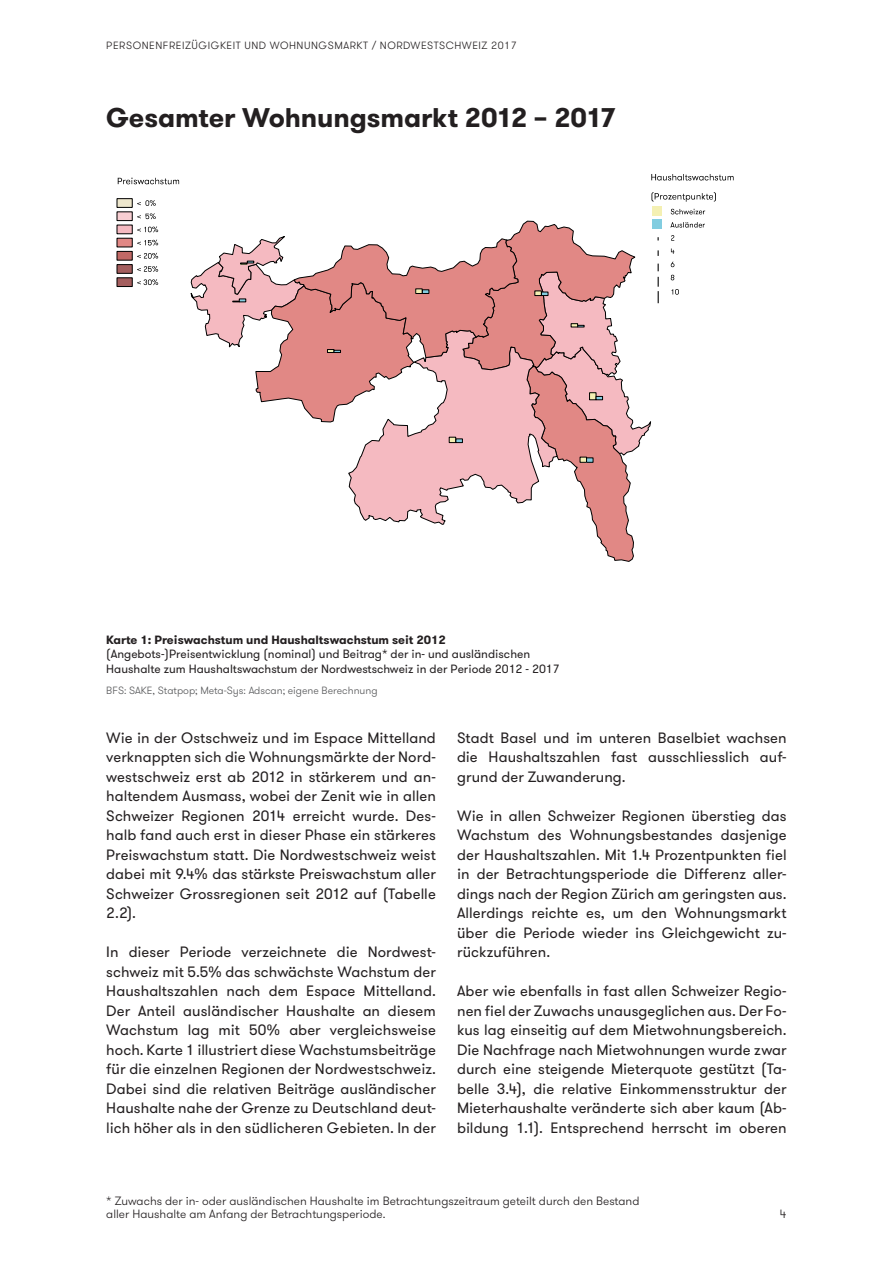
<style>
.page{position:relative;width:893px;height:1263px;background:#fff}
.page>*{position:absolute;margin:0;border:0;box-sizing:border-box;transform-origin:0 0}
.Titel{font:700 27px "GT Walsheim";letter-spacing:-.005em;color:#231f20}
.Lauftext{font:15px/19.5px "GT Walsheim";letter-spacing:.005em;color:#231f20;text-align:justify}
.Bildlegende{font:12px/14.4px "GT Walsheim";color:#231f20}
.t1{font:300 12px/13.5px "GT Walsheim";color:#231f20}
.Bildlegende-2{font:700 12px "GT Walsheim";color:#231f20}
.t2{font:300 10.5px "GT Walsheim";letter-spacing:.05em;color:#231f20}
.Bildquelle{font:300 10.5px "GT Walsheim";color:#57585a}
</style>
<div class="page">
<div style="left:117px;top:198px;width:16px;height:10px;background:#eee7cd;border:1px solid #000"></div>
<svg style="left:137px;top:200px;width:19px;height:6px"></svg>
<div style="left:117px;top:212px;width:16px;height:9px;background:#f8ced2;border:1px solid #000"></div>
<svg style="left:137px;top:213px;width:19px;height:6px"></svg>
<div style="left:117px;top:225px;width:16px;height:9px;background:#f5bac1"></div>
<svg style="left:137px;top:226px;width:21px;height:6px"></svg>
<div style="left:117px;top:238px;width:16px;height:9px;background:#e18885;border:1px solid #000"></div>
<svg style="left:137px;top:240px;width:21px;height:5px"></svg>
<div style="left:117px;top:251px;width:16px;height:9px;background:#c16966;border:1px solid #000"></div>
<svg style="left:137px;top:253px;width:21px;height:6px"></svg>
<div style="left:117px;top:264px;width:16px;height:10px;background:#a45e5e;border:1px solid #000"></div>
<svg style="left:137px;top:266px;width:21px;height:6px"></svg>
<div style="left:117px;top:277px;width:16px;height:10px;background:#a45e5e;border:1px solid #000"></div>
<svg style="left:137px;top:279px;width:21px;height:6px"></svg>
<svg style="left:118px;top:178px;width:61px;height:6px"></svg>
<svg style="left:190px;top:192px;width:526px;height:370px"></svg>
<svg style="left:651px;top:174px;width:83px;height:7px"></svg>
<p class="t2" style="left:106px;top:38px;width:412px">PERSONENFREIZÜGIGKEIT UND WOHNUNGSMARKT / NORDWESTSCHWEIZ 2017</p>
<p class="Titel" style="left:106px;top:100px;width:511px">Gesamter Wohnungsmarkt 2012 – 2017</p>
<p class="Bildlegende-2" style="left:106px;top:632px;width:341px">Karte 1: Preiswachstum und Haushaltswachstum seit 2012</p>
<p class="Bildlegende" style="left:106px;top:647px;width:455px">(Angebots-)Preisentwicklung (nominal) und Beitrag* der in- und ausländischen<br>Haushalte zum Haushaltswachstum der Nordwestschweiz in der Periode 2012 - 2017</p>
<p class="Bildquelle" style="left:106px;top:683px;width:273px">BFS: SAKE, Statpop; Meta-Sys: Adscan; eigene Berechnung</p>
<p class="Lauftext" style="left:106px;top:728px;width:331px">Wie in der Ostschweiz und im Espace Mittelland verknappten sich die Wohnungsmärkte der Nord&shy;westschweiz erst ab 2012 in stärkerem und an&shy;haltendem Ausmass, wobei der Zenit wie in allen Schweizer Regionen 2014 erreicht wurde. Des&shy;halb fand auch erst in dieser Phase ein stärkeres Preiswachstum statt. Die Nordwestschweiz weist dabei mit 9.4% das stärkste Preiswachstum aller Schweizer Grossregionen seit 2012 auf (Tabelle 2.2).</p>
<p class="Lauftext" style="left:106px;top:942px;width:331px">In dieser Periode verzeichnete die Nordwest&shy;schweiz mit 5.5% das schwächste Wachstum der Haushaltszahlen nach dem Espace Mittelland.<br>Der Anteil ausländischer Haushalte an diesem Wachstum lag mit 50% aber vergleichsweise hoch. Karte 1 illustriert diese Wachstumsbeiträge für die einzelnen Regionen der Nordwestschweiz.<br>Dabei sind die relativen Beiträge ausländischer Haushalte nahe der Grenze zu Deutschland deut&shy;lich höher als in den südlicheren Gebieten. In der</p>
<p class="Lauftext" style="left:457px;top:728px;width:331px">Stadt Basel und im unteren Baselbiet wachsen die Haushaltszahlen fast ausschliesslich auf&shy;grund der Zuwanderung.</p>
<p class="Lauftext" style="left:457px;top:806px;width:331px">Wie in allen Schweizer Regionen überstieg das Wachstum des Wohnungsbestandes dasjenige der Haushaltszahlen. Mit 1.4 Prozentpunkten fiel in der Betrachtungsperiode die Differenz aller&shy;dings nach der Region Zürich am geringsten aus.<br>Allerdings reichte es, um den Wohnungsmarkt über die Periode wieder ins Gleichgewicht zu&shy;rückzuführen.</p>
<p class="Lauftext" style="left:457px;top:981px;width:331px">Aber wie ebenfalls in fast allen Schweizer Regio&shy;nen fiel der Zuwachs unausgeglichen aus. Der Fo&shy;kus lag einseitig auf dem Mietwohnungsbereich.<br>Die Nachfrage nach Mietwohnungen wurde zwar durch eine steigende Mieterquote gestützt (Ta&shy;belle 3.4), die relative Einkommensstruktur der Mieterhaushalte veränderte sich aber kaum (Ab&shy;bildung 1.1). Entsprechend herrscht im oberen</p>
<p class="t1" style="left:106px;top:1194px;width:535px">* Zuwachs der in- oder ausländischen Haushalte im Betrachtungszeitraum geteilt durch den Bestand aller Haushalte am Anfang der Betrachtungsperiode.</p>
<p class="t1" style="left:780px;top:1207px;width:8px">4</p>
</div>
